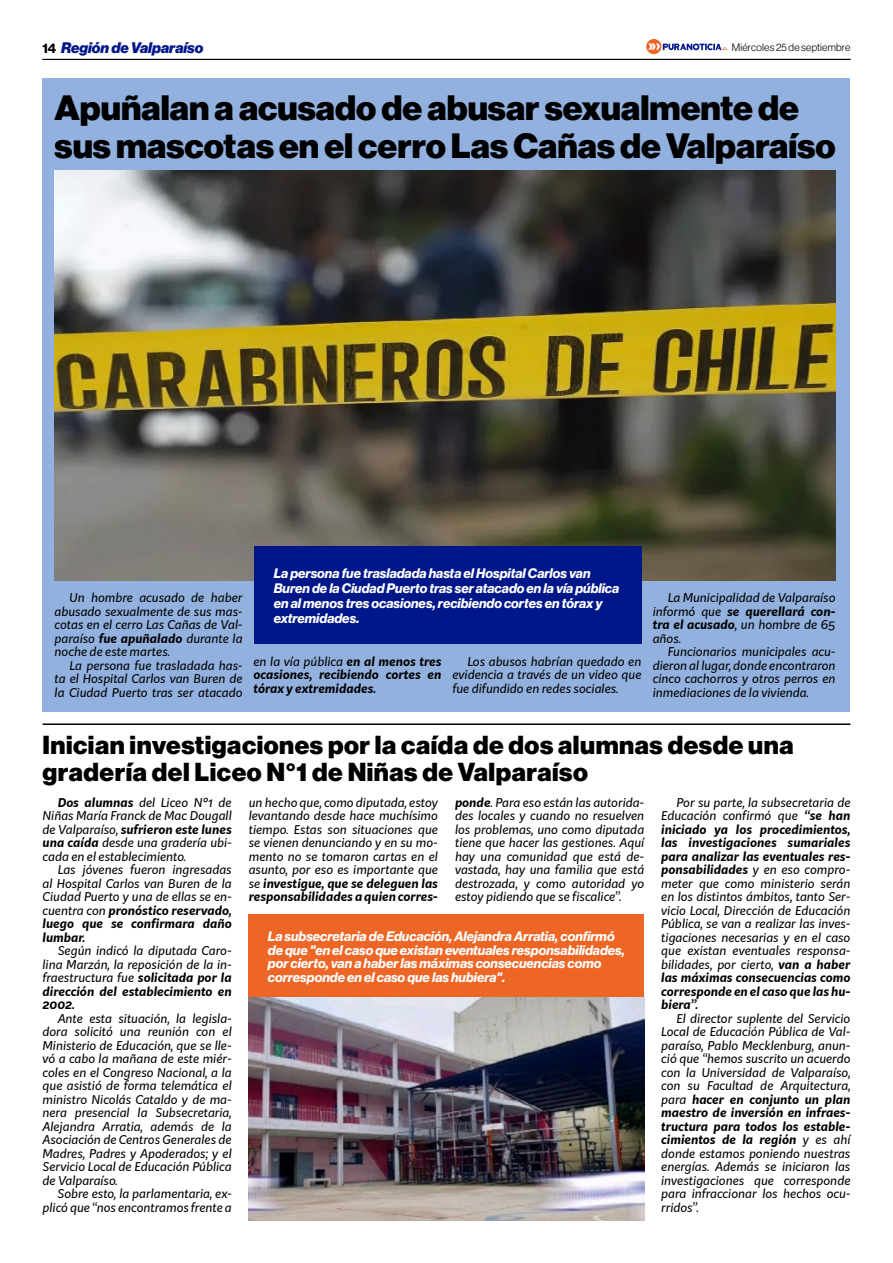
<style>
.page{position:relative;width:893px;height:1263px;background:#fff}
.page>*{position:absolute;margin:0;border:0;box-sizing:border-box;transform-origin:0 0}
.t1{font:34.5px/37.5px "N Haas Grotesk DS Pro 95 Blk";color:#000}
.t2{font:25.5px/27px "N Haas Grotesk DS Pro 95 Blk";letter-spacing:.02em;color:#000}
.t3{font:15px "N Haas Grotesk DS Pro 96 Blk It";color:#00178a}
.t4{font:13.5px/15px "N Haas Grotesk DS Pro 76 Bd It";color:#fff}
.t5{font:italic 12px/13.5px "Kit Sans";color:#000;text-align:justify}
.t6{font:italic 700 12px/13.5px "Kit Sans";color:#000;text-align:justify}
.t7{font:10.5px "N Haas Grotesk DS Pro 45 Lt";letter-spacing:.015em;color:#000}
.s1{font-family:"N Haas Grotesk DS Pro 75 Bd";font-size:13.5px;color:#000}
.s2{font-weight:700}
.s3{font-weight:400}
</style>
<div class="page">
<div style="left:43px;top:78px;width:807px;height:634px;background:#92b1df"></div>
<hr style="left:43px;top:723px;width:807px;height:2px;background:#000">
<img style="left:249px;top:996px;width:395px;height:224px">
<hr style="left:43px;top:59px;width:807px;height:1px;background:#000">
<img style="left:55px;top:171px;width:781px;height:409px">
<div style="left:254px;top:546px;width:387px;height:98px;background:#00178a"></div>
<div style="left:249px;top:914px;width:395px;height:82px;background:#ed6626"></div>
<svg style="left:646px;top:39px;width:82px;height:15px"></svg>
<p class="t3" style="left:43px;top:39px;width:162px"><span class="s1">14</span> Región de Valparaíso</p>
<p class="t7" style="left:732px;top:41px;width:120px">Miércoles 25 de septiembre</p>
<h1 class="t1" style="left:55px;top:90px;width:782px">Apuñalan a acusado de abusar sexualmente de sus mascotas en el cerro Las Cañas de Valparaíso</h1>
<p class="t4" style="left:274px;top:566px;width:347px">La persona fue trasladada hasta el Hospital Carlos van Buren de la Ciudad Puerto tras ser atacado en la vía pública en al menos tres ocasiones, recibiendo cortes en tórax y extremidades.</p>
<p class="t5" style="left:55px;top:590px;width:189px;text-indent:15px">Un hombre acusado de haber abusado sexualmente de sus mas&shy;cotas en el cerro Las Cañas de Val&shy;paraíso <span class="s2">fue apuñalado</span> durante la noche de este martes.</p>
<p class="t5" style="left:55px;top:658px;width:189px;text-indent:15px">La persona fue trasladada has&shy;ta el Hospital Carlos van Buren de la Ciudad Puerto tras ser atacado</p>
<p class="t6" style="left:254px;top:653px;width:189px"><span class="s3">en la vía pública</span> en al menos tres ocasiones, recibiendo cortes en tórax y extremidades.</p>
<p class="t5" style="left:452px;top:654px;width:191px;text-indent:15px">Los abusos habrían quedado en evidencia a través de un video que fue difundido en redes sociales.</p>
<p class="t5" style="left:653px;top:590px;width:184px;text-indent:15px">La Municipalidad de Valparaíso informó que <span class="s2">se querellará con&shy;tra el acusado</span>, un hombre de 65 años.</p>
<p class="t5" style="left:653px;top:644px;width:184px;text-indent:15px">Funcionarios municipales acu&shy;dieron al lugar, donde encontraron cinco cachorros y otros perros en inmediaciones de la vivienda.</p>
<h2 class="t2" style="left:43px;top:732px;width:752px">Inician investigaciones por la caída de dos alumnas desde una gradería del Liceo N°1 de Niñas de Valparaíso</h2>
<p class="t5" style="left:455px;top:795px;width:191px"><span class="s2">ponde</span>. Para eso están las autorida&shy;des locales y cuando no resuelven los problemas, uno como diputada tiene que hacer las gestiones. Aquí hay una comunidad que está de&shy;vastada, hay una familia que está destrozada, y como autoridad yo estoy pidiendo que se fiscalice”.</p>
<p class="t5" style="left:43px;top:795px;width:191px;text-indent:15px"><span class="s2">Dos alumnas</span> del Liceo N°1 de Niñas María Franck de Mac Dougall de Valparaíso, <span class="s2">sufrieron este lunes una caída</span> desde una gradería ubi&shy;cada en el establecimiento.</p>
<p class="t5" style="left:43px;top:862px;width:191px;text-indent:15px">Las jóvenes fueron ingresadas al Hospital Carlos van Buren de la Ciudad Puerto y una de ellas se en&shy;cuentra con <span class="s2">pronóstico reservado, luego que se confirmara daño lumbar.</span></p>
<p class="t5" style="left:43px;top:943px;width:191px;text-indent:15px">Según indicó la diputada Caro&shy;lina Marzán, la reposición de la in&shy;fraestructura fue <span class="s2">solicitada por la dirección del establecimiento en 2002.</span></p>
<p class="t5" style="left:43px;top:1011px;width:191px;text-indent:15px">Ante esta situación, la legisla&shy;dora solicitó una reunión con el Ministerio de Educación, que se lle&shy;vó a cabo la mañana de este miér&shy;coles en el Congreso Nacional, a la que asistió de forma telemática el ministro Nicolás Cataldo y de ma&shy;nera presencial la Subsecretaria, Alejandra Arratia, además de la Asociación de Centros Generales de Madres, Padres y Apoderados; y el Servicio Local de Educación Pública de Valparaíso.</p>
<p class="t5" style="left:42px;top:1186px;width:191px;text-align:right">Sobre esto, la parlamentaria, ex&shy;plicó que “nos encontramos frente a</p>
<p class="t5" style="left:661px;top:795px;width:191px;text-indent:15px">Por su parte, la subsecretaria de Educación confirmó que <span class="s2">“se han iniciado ya los procedimientos, las investigaciones sumariales para analizar las eventuales res&shy;ponsabilidades</span> y en eso compro&shy;meter que como ministerio serán en los distintos ámbitos, tanto Ser&shy;vicio Local, Dirección de Educación Pública, se van a realizar las inves&shy;tigaciones necesarias y en el caso que existan eventuales responsa&shy;bilidades, por cierto, <span class="s2">van a haber las máximas consecuencias como corresponde en el caso que las hu&shy;biera”.</span></p>
<p class="t5" style="left:661px;top:1011px;width:191px;text-indent:15px">El director suplente del Servicio Local de Educación Pública de Val&shy;paraíso, Pablo Mecklenburg, anun&shy;ció que “hemos suscrito un acuerdo con la Universidad de Valparaíso, con su Facultad de Arquitectura, para <span class="s2">hacer en conjunto un plan maestro de inversión en infraes&shy;tructura para todos los estable&shy;cimientos de la región</span> y es ahí donde estamos poniendo nuestras energías. Además se iniciaron las investigaciones que corresponde para infraccionar los hechos ocu&shy;rridos”.</p>
<p class="t5" style="left:249px;top:795px;width:191px">un hecho que, como diputada, estoy levantando desde hace muchísimo tiempo. Estas son situaciones que se vienen denunciando y en su mo&shy;mento no se tomaron cartas en el asunto, por eso es importante que se <span class="s2">investigue, que se deleguen las responsabilidades a quien corres-</span></p>
<p class="t4" style="left:268px;top:930px;width:359px;line-height:13.5px">La subsecretaria de Educación, Alejandra Arratia, confirmó de que "en el caso que existan eventuales responsabilidades, por cierto, van a haber las máximas consecuencias como corresponde en el caso que las hubiera".</p>
</div>
